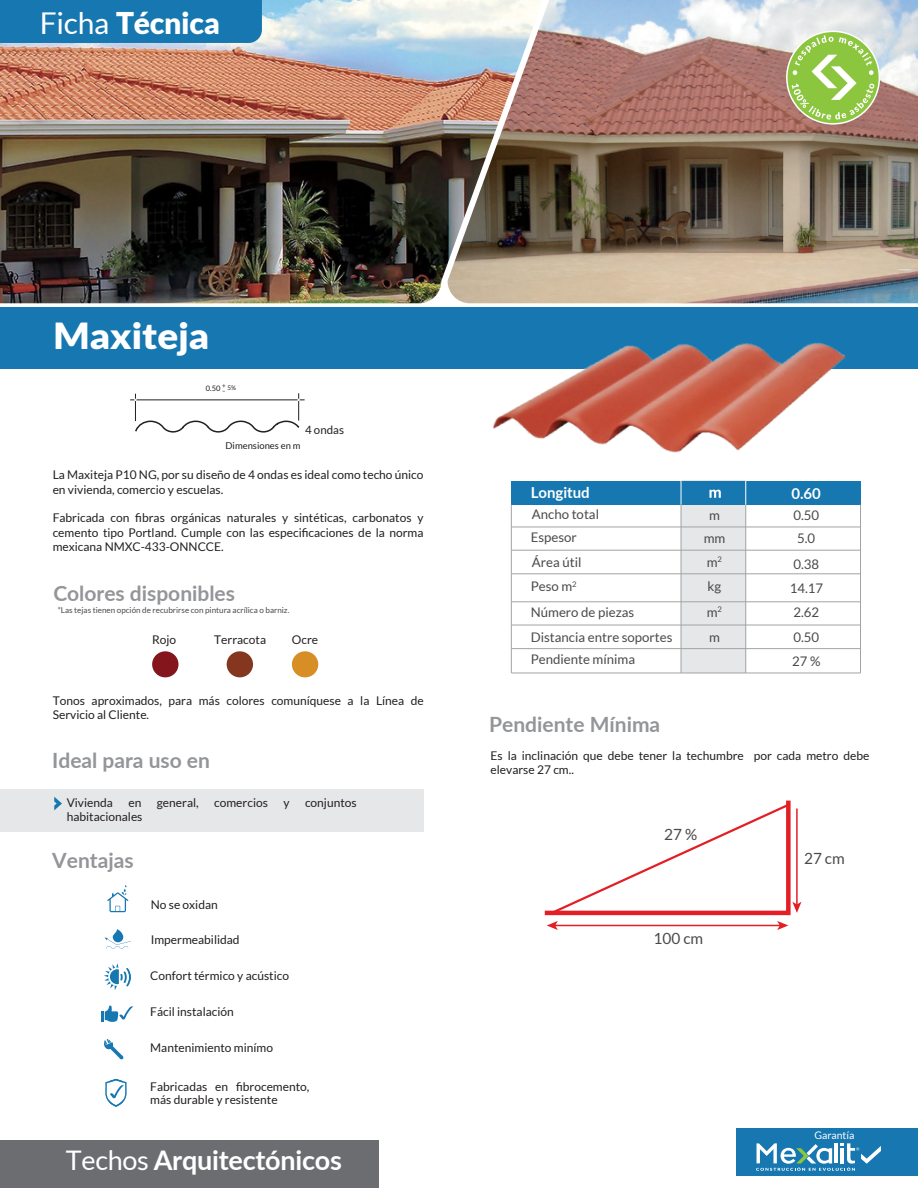
<style>
.page{position:relative;width:918px;height:1188px;background:#fff}
.page>*{position:absolute;margin:0;border:0;box-sizing:border-box;transform-origin:0 0}
.t1{font:900 36px "Lato";letter-spacing:-.01em;color:#fff;scale:1.07 1}
.t2{font:900 30px "Lato";letter-spacing:-.01em;color:#fff}
.t3{font:700 27px "Lato";letter-spacing:-.01em;color:#fff}
.t4{font:700 21px "Lato";color:#939598}
.t5{font:15.45px "Lato";color:#4a4a49}
.t6{font:700 15.15px "Lato";color:#fff}
.t7{font:13.2px/25.5px "Lato";color:#4a4a49}
.t8{font:12px/13.5px "Lato";color:#231f20}
.t9{font:11.55px "Lato";color:#231f20}
.t10{font:10.5px "Lato";color:#fff}
.t11{font:9.45px "Lato";color:#231f20}
.t12{font:8.1px "Lato";color:#4a4a49}
.t13{font:7.5px "Lato";color:#231f20}
.t14{font:6.3px "Lato";color:#231f20}
.s1{font-weight:400}
</style>
<div class="page">
<img style="left:543px;top:0;width:375px;height:303px">
<img style="left:0;top:0;width:543px;height:303px">
<div style="left:0;top:1141px;width:378px;height:47px;background:#6c6d70"></div>
<div style="left:0;top:308px;width:918px;height:61px;background:#1677b1"></div>
<div style="left:0;top:0;width:262px;height:43px;background:#1677b1"></div>
<svg style="left:104px;top:963px;width:27px;height:27px"></svg>
<svg style="left:107px;top:885px;width:21px;height:27px"></svg>
<div style="left:152px;top:651px;width:27px;height:26px;background:#85151d;border-radius:50%"></div>
<div style="left:227px;top:651px;width:26px;height:26px;background:#84371e;border-radius:50%"></div>
<div style="left:292px;top:651px;width:26px;height:26px;background:#d68e25;border-radius:50%"></div>
<svg style="left:104px;top:1039px;width:19px;height:20px"></svg>
<div style="left:0;top:790px;width:424px;height:42px;background:#e6e7e9"></div>
<svg style="left:54px;top:797px;width:8px;height:13px"></svg>
<svg style="left:101px;top:1006px;width:32px;height:16px"></svg>
<svg style="left:105px;top:1079px;width:22px;height:28px"></svg>
<svg style="left:105px;top:929px;width:26px;height:20px"></svg>
<img style="left:455px;top:184px;width:408px;height:433px">
<div style="left:681px;top:481px;width:65px;height:192px;background:#e6e7e9"></div>
<div style="left:511px;top:481px;width:350px;height:24px;background:#1677b1"></div>
<svg style="left:745px;top:481px;width:1px;height:24px"></svg>
<svg style="left:681px;top:481px;width:1px;height:24px"></svg>
<hr style="left:511px;top:527px;width:350px;height:1px;background:#a2a3a3">
<hr style="left:511px;top:550px;width:350px;height:1px;background:#a2a3a3">
<hr style="left:511px;top:574px;width:350px;height:1px;background:#a2a3a3">
<hr style="left:511px;top:602px;width:350px;height:1px;background:#a2a3a3">
<hr style="left:511px;top:625px;width:350px;height:1px;background:#a2a3a3">
<hr style="left:511px;top:673px;width:350px;height:1px;background:#a2a3a3">
<hr style="left:511px;top:648px;width:350px;height:1px;background:#a2a3a3">
<svg style="left:709px;top:490px;width:12px;height:8px"></svg>
<hr style="left:745px;top:505px;width:1px;height:168px;background:#a2a3a3">
<hr style="left:681px;top:505px;width:1px;height:168px;background:#a2a3a3">
<hr style="left:511px;top:505px;width:1px;height:168px;background:#a2a3a3">
<hr style="left:860px;top:505px;width:1px;height:168px;background:#a2a3a3">
<svg style="left:544px;top:800px;width:257px;height:130px"></svg>
<hr style="left:130px;top:400px;width:175px;height:1px;background:#231f20">
<svg style="left:134px;top:393px;width:167px;height:40px"></svg>
<svg style="left:787px;top:31px;width:92px;height:93px"></svg>
<div style="left:786px;top:31px;width:94px;height:94px;border:2px solid #fff;border-radius:50%"></div>
<svg style="left:792px;top:35px;width:82px;height:85px;background:#a6ce6c"></svg>
<div style="left:736px;top:1128px;width:182px;height:48px;background:#1677b1"></div>
<svg style="left:756px;top:1143px;width:125px;height:28px"></svg>
<h2 class="t2" style="left:40px;top:5px;width:182px"><span class="s1">Ficha</span> Técnica</h2>
<h1 class="t1" style="left:53px;top:315px;width:147px">Maxiteja</h1>
<p class="t13" style="left:206px;top:384px;width:22px">0.50 <sup>+</sup></p>
<p class="t14" style="left:222px;top:384px;width:15px">– 5%</p>
<p class="t9" style="left:305px;top:423px;width:40px">4 ondas</p>
<p class="t11" style="left:226px;top:440px;width:76px">Dimensiones en m</p>
<p class="t8" style="left:53px;top:467px;width:372px;line-height:14.4px">La Maxiteja P10 NG, por su diseño de 4 ondas es ideal como techo único en vivienda, comercio y escuelas.</p>
<p class="t8" style="left:53px;top:511px;width:372px;line-height:14.4px;text-align:justify">Fabricada con fibras orgánicas naturales y sintéticas, carbonatos y cemento tipo Portland. Cumple con las especificaciones de la norma mexicana NMXC-433-ONNCCE.</p>
<h3 class="t4" style="left:53px;top:578px;width:183px">Colores disponibles</h3>
<p class="t12" style="left:58px;top:606px;width:233px">*Las tejas tienen opción de recubrirse con pintura acrílica o barniz.</p>
<p class="t8" style="left:152px;top:633px;width:26px">Rojo</p>
<p class="t8" style="left:214px;top:633px;width:53px">Terracota</p>
<p class="t8" style="left:292px;top:633px;width:28px">Ocre</p>
<p class="t8" style="left:53px;top:694px;width:373px">Tonos aproximados, para más colores comuníquese a la Línea de<br>Servicio al Cliente.</p>
<h3 class="t4" style="left:52px;top:745px;width:159px">Ideal para uso en</h3>
<p class="t8" style="left:67px;top:796px;width:48px">Vivienda</p>
<p class="t8" style="left:128px;top:796px;width:14px">en</p>
<p class="t8" style="left:157px;top:796px;width:43px">general,</p>
<p class="t8" style="left:214px;top:796px;width:55px">comercios</p>
<p class="t8" style="left:283px;top:796px;width:8px">y</p>
<p class="t8" style="left:305px;top:796px;width:53px">conjuntos</p>
<p class="t8" style="left:67px;top:810px;width:77px">habitacionales</p>
<h3 class="t4" style="left:52px;top:844px;width:83px">Ventajas</h3>
<p class="t8" style="left:151px;top:898px;width:69px">No se oxidan</p>
<p class="t8" style="left:151px;top:933px;width:90px">Impermeabilidad</p>
<p class="t8" style="left:150px;top:969px;width:140px">Confort térmico y acústico</p>
<p class="t8" style="left:150px;top:1005px;width:85px">Fácil instalación</p>
<p class="t8" style="left:150px;top:1040px;width:124px">Mantenimiento minímo</p>
<p class="t8" style="left:150px;top:1080px;width:161px">Fabricadas en fibrocemento, más durable y resistente</p>
<h3 class="t3" style="left:66px;top:1140px;width:278px"><span class="s1">Techos</span> Arquitectónicos</h3>
<p class="t6" style="left:531px;top:481px;width:61px">Longitud</p>
<p class="t7" style="left:532px;top:501px;width:69px">Ancho total</p>
<p class="t7" style="left:793px;top:503px;width:27px">0.50</p>
<p class="t6" style="left:791px;top:483px;width:31px">0.60</p>
<p class="t7" style="left:709px;top:503px;width:12px">m</p>
<p class="t7" style="left:707px;top:549px;width:17px">m<sup>2</sup></p>
<p class="t7" style="left:531px;top:524px;width:48px">Espesor</p>
<p class="t7" style="left:797px;top:525px;width:20px">5.0</p>
<p class="t7" style="left:704px;top:525px;width:23px">mm</p>
<p class="t7" style="left:532px;top:550px;width:51px">Área útil</p>
<p class="t7" style="left:793px;top:551px;width:27px">0.38</p>
<p class="t7" style="left:793px;top:599px;width:27px">2.62</p>
<p class="t7" style="left:531px;top:574px;width:48px">Peso m<sup>2</sup></p>
<p class="t7" style="left:790px;top:575px;width:35px">14.17</p>
<p class="t7" style="left:707px;top:574px;width:17px;text-align:justify">kg m<sup>2 </sup>m</p>
<p class="t7" style="left:531px;top:599px;width:105px">Número de piezas</p>
<p class="t7" style="left:792px;top:625px;width:30px;line-height:23.7px">0.50<br>27 %</p>
<p class="t7" style="left:531px;top:626px;width:143px;line-height:22px">Distancia entre soportes<br>Pendiente mínima</p>
<h3 class="t4" style="left:489px;top:709px;width:173px">Pendiente Mínima</h3>
<p class="t8" style="left:491px;top:749px;width:380px">Es la inclinación que debe tener la techumbre por cada metro debe elevarse 27 cm..</p>
<p class="t5" style="left:664px;top:826px;width:34px">27 %</p>
<p class="t5" style="left:654px;top:930px;width:51px">100 cm</p>
<p class="t5" style="left:804px;top:850px;width:42px">27 cm</p>
<p class="t10" style="left:814px;top:1130px;width:42px">Garantía</p>
</div>
